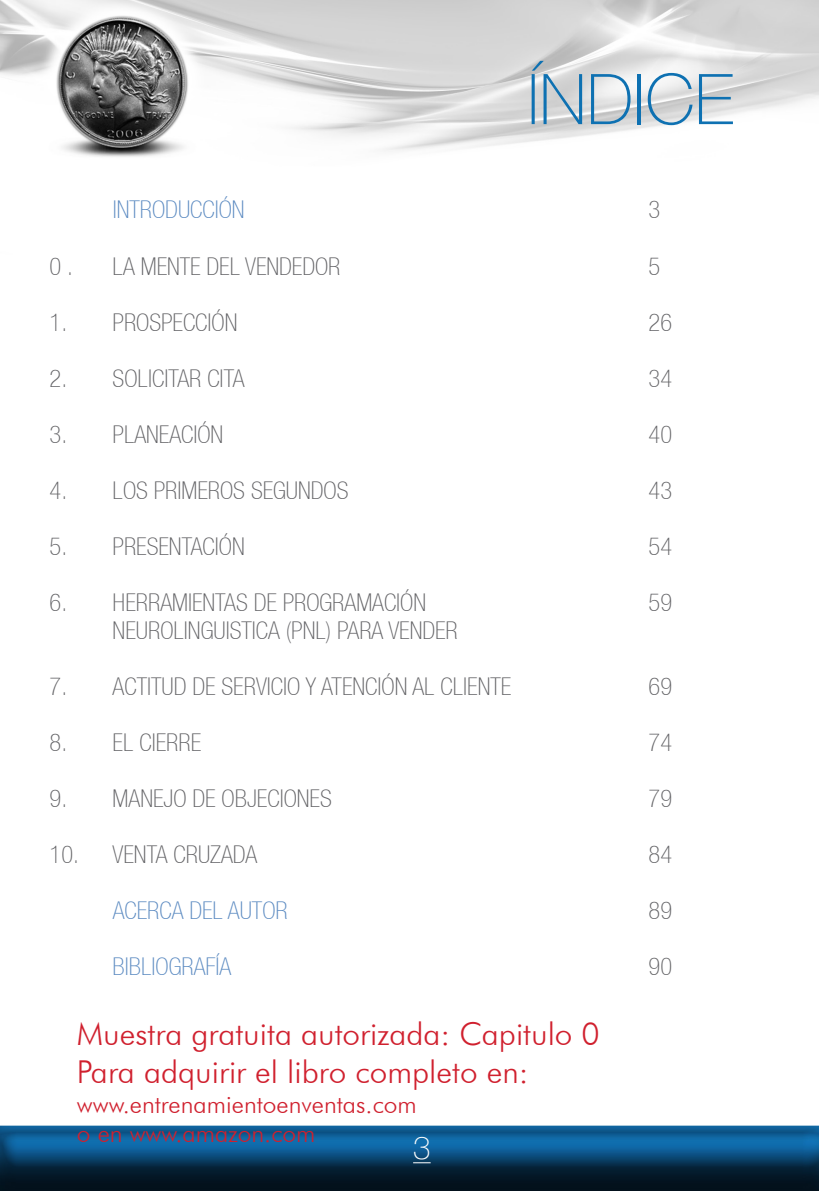
<style>
.page{position:relative;width:819px;height:1191px;background:#fff}
.page>*{position:absolute;margin:0;border:0;box-sizing:border-box;transform-origin:0 0}
.t1{font:100 70px "Helve Nue";color:#0e71b2}
.t2{font:300 31.5px "Futura BT";color:#d0202e}
.t3{font:100 31.5px "Helve Nue";color:#fff}
.t4{font:100 condensed 24.5px/28px "Helvetica 37";color:#636366}
.t5{font:300 24.5px "Futura BT";color:#d0202e}
.t6{font:100 condensed 24.5px "Helvetica 37";color:#5b8ac1}
</style>
<div class="page">
<img style="left:0;top:0;width:819px;height:1191px">
<svg style="left:413px;top:1162px;width:17px;height:1px"></svg>
<p class="t1" style="left:527px;top:56px;width:208px">ÍNDICE</p>
<p class="t6" style="left:113px;top:196px;width:133px">INTRODUCCIÓN</p>
<p class="t4" style="left:50px;top:252px;width:25px">0 .</p>
<p class="t4" style="left:113px;top:252px;width:229px">LA MENTE DEL VENDEDOR</p>
<p class="t4" style="left:50px;top:308px;width:189px">1. PROSPECCIÓN</p>
<p class="t4" style="left:50px;top:364px;width:196px">2. SOLICITAR CITA</p>
<p class="t4" style="left:50px;top:420px;width:175px">3. PLANEACIÓN</p>
<p class="t4" style="left:50px;top:476px;width:300px">4. LOS PRIMEROS SEGUNDOS</p>
<p class="t4" style="left:50px;top:532px;width:196px">5. PRESENTACIÓN</p>
<p class="t4" style="left:113px;top:588px;width:347px;text-indent:-63px">6. HERRAMIENTAS DE PROGRAMACIÓN<br>NEUROLINGUISTICA (PNL) PARA VENDER</p>
<p class="t4" style="left:50px;top:672px;width:463px">7. ACTITUD DE SERVICIO Y ATENCIÓN AL CLIENTE</p>
<p class="t4" style="left:50px;top:728px;width:153px">8. EL CIERRE</p>
<p class="t4" style="left:50px;top:784px;width:284px">9. MANEJO DE OBJECIONES</p>
<p class="t4" style="left:50px;top:840px;width:209px">10. VENTA CRUZADA</p>
<p class="t6" style="left:113px;top:896px;width:177px">ACERCA DEL AUTOR</p>
<p class="t6" style="left:113px;top:952px;width:120px">BIBLIOGRAFÍA</p>
<p class="t4" style="left:648px;top:196px;width:13px">3</p>
<p class="t4" style="left:648px;top:252px;width:13px">5</p>
<p class="t4" style="left:648px;top:308px;width:25px">26</p>
<p class="t4" style="left:648px;top:364px;width:25px">34</p>
<p class="t4" style="left:648px;top:420px;width:25px">40</p>
<p class="t4" style="left:648px;top:476px;width:25px">43</p>
<p class="t4" style="left:648px;top:532px;width:25px">54</p>
<p class="t4" style="left:648px;top:588px;width:25px">59</p>
<p class="t4" style="left:648px;top:672px;width:25px">69</p>
<p class="t4" style="left:648px;top:728px;width:25px">74</p>
<p class="t4" style="left:648px;top:784px;width:25px">79</p>
<p class="t4" style="left:648px;top:840px;width:25px">84</p>
<p class="t4" style="left:648px;top:896px;width:25px">89</p>
<p class="t4" style="left:648px;top:952px;width:25px">90</p>
<p class="t2" style="left:77px;top:1015px;width:524px">Muestra gratuita autorizada: Capitulo 0</p>
<p class="t2" style="left:77px;top:1052px;width:453px">Para adquirir el libro completo en:</p>
<p class="t5" style="left:77px;top:1088px;width:341px">www.entrenamientoenventas.com</p>
<p class="t5" style="left:77px;top:1118px;width:240px">o en www.amazon.com</p>
<p class="t3" style="left:413px;top:1128px;width:19px">3</p>
</div>
